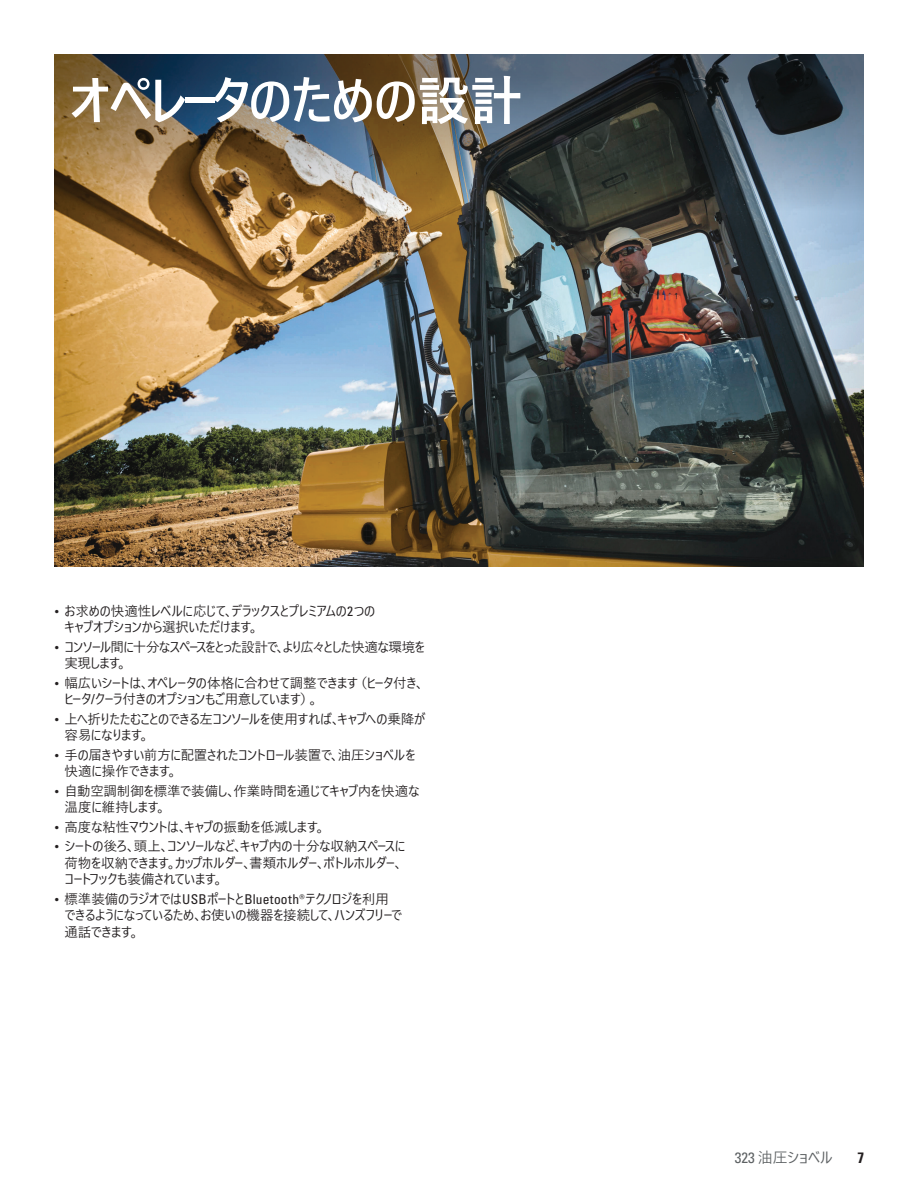
<style>
.page{position:relative;width:918px;height:1188px;background:#fff}
.page>*{position:absolute;margin:0;border:0;box-sizing:border-box;transform-origin:0 0}
.t1{font:700 52.5px "Yu Gothic UI";letter-spacing:-.045em;color:#fff}
.t2{font:15px "Yu Gothic UI";letter-spacing:-.015em;color:#5d6163}
.t3{font:15px "Univers LTCYR 67 Bold Cond";color:#231f20}
.t4{font:13.5px/16.5px "Yu Gothic UI";letter-spacing:-.015em;color:#231f20}
.t5{font:13.5px/16.5px "Yu Gothic UI";letter-spacing:-.045em;color:#231f20}
.s1{font-family:"Univers LTCYR 57";font-stretch:condensed}
</style>
<div class="page">
<img style="left:54px;top:454px;width:810px;height:113px">
<img style="left:54px;top:54px;width:810px;height:400px">
<h1 class="t1" style="left:70px;top:71px;width:454px">オペレータのための設計</h1>
<p class="t4" style="left:65px;top:601px;width:312px;text-indent:-11px">• お求めの快適性レベルに応じて、デラックスとプレミアムの<span class="s1">2</span>つのキャブオプションから選択いただけます。</p>
<p class="t5" style="left:65px;top:637px;width:362px;text-indent:-11px">• コンソール間に十分なスペースをとった設計で、より広々とした快適な環境を実現します。</p>
<p class="t4" style="left:65px;top:673px;width:362px;text-indent:-11px">• 幅広いシートは、オペレータの体格に合わせて調整できます（ヒータ付き、ヒータ<span class="s1">/</span>クーラ付きのオプションもご用意しています）。</p>
<p class="t4" style="left:65px;top:709px;width:363px;text-indent:-11px">• 上へ折りたたむことのできる左コンソールを使用すれば、キャブへの乗降が容易になります。</p>
<p class="t4" style="left:65px;top:745px;width:353px;text-indent:-11px">• 手の届きやすい前方に配置されたコントロール装置で、油圧ショベルを快適に操作できます。</p>
<p class="t4" style="left:65px;top:781px;width:357px;text-indent:-11px">• 自動空調制御を標準で装備し、作業時間を通じてキャブ内を快適な温度に維持します。</p>
<p class="t4" style="left:54px;top:817px;width:273px">• 高度な粘性マウントは、キャブの振動を低減します。</p>
<p class="t4" style="left:65px;top:836px;width:342px;text-indent:-11px">• シートの後ろ、頭上、コンソールなど、キャブ内の十分な収納スペースに荷物を収納できます。カップホルダー、書類ホルダー、ボトルホルダー、コートフックも装備されています。</p>
<p class="t4" style="left:64px;top:889px;width:339px;text-indent:-10px">• 標準装備のラジオでは<span class="s1">USB</span>ポートと<span class="s1">Bluetooth®</span>テクノロジを利用できるようになっているため、お使いの機器を接続して、ハンズフリーで通話できます。</p>
<p class="t2" style="left:735px;top:1144px;width:99px"><span class="s1">323</span> 油圧ショベル</p>
<p class="t3" style="left:857px;top:1148px;width:8px">7</p>
</div>
